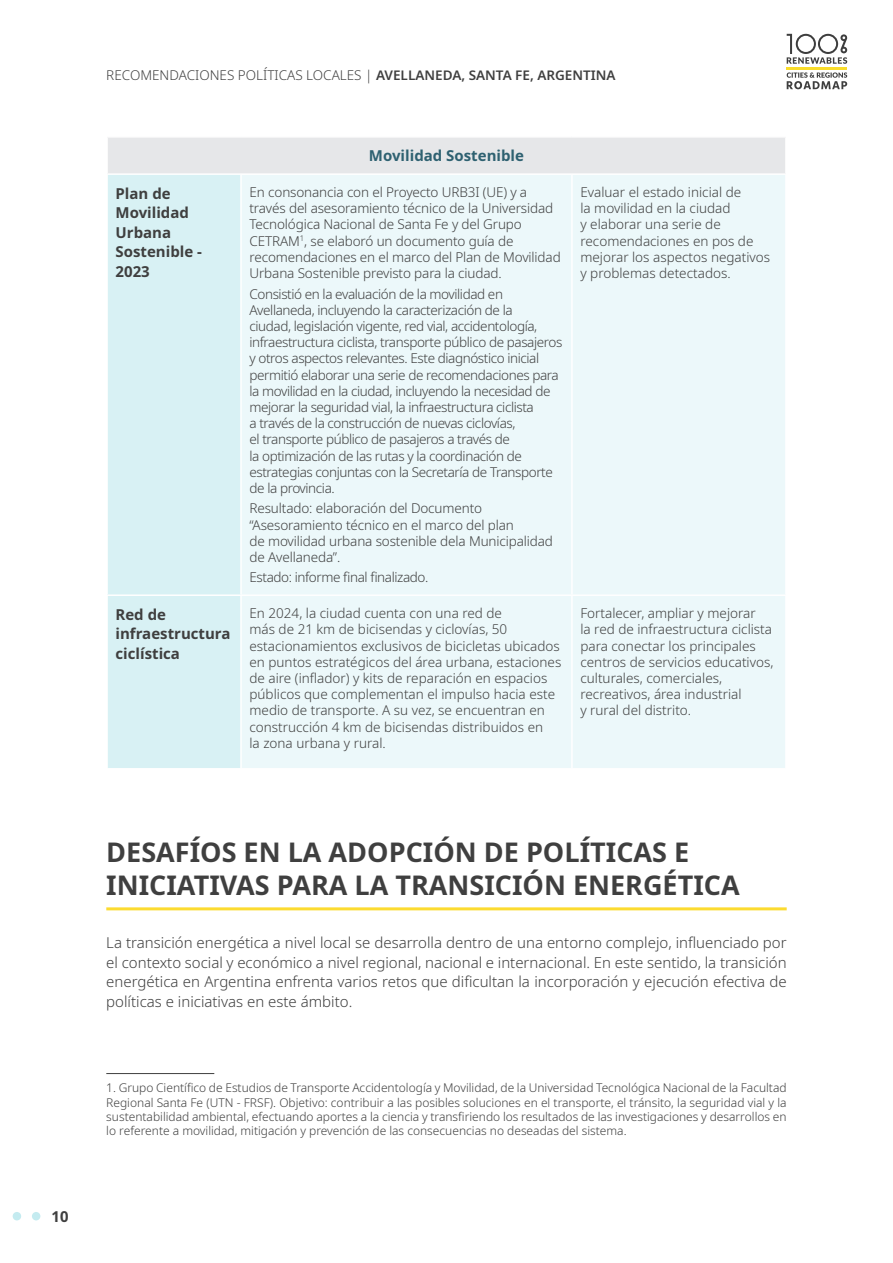
<style>
.page{position:relative;width:893px;height:1263px;background:#fff}
.page>*{position:absolute;margin:0;border:0;box-sizing:border-box;transform-origin:0 0}
.Heading{font:700 27px/32.4px "Noto Sans";color:#3f3f3f}
.Body_text{font:300 15px/19.5px "Noto Sans";color:#3f3f3f;text-align:justify}
.Table_-_text{font:700 15px/19.5px "Noto Sans";color:#3f3f3f}
.Table_-_column_heade{font:700 15px "Noto Sans";color:#2e6171}
.Table_-_text-2{font:300 13.5px/16.2px "Noto Sans";letter-spacing:-.01em;color:#3f3f3f}
.Table_-_text-3{font:300 13.5px/16.2px "Noto Sans";letter-spacing:-.03em;color:#3f3f3f}
.Footnote{font:300 12px/14.4px "Noto Sans";color:#3f3f3f;text-align:justify}
.s1{font-weight:600}
</style>
<div class="page">
<div style="left:32px;top:1212px;width:8px;height:8px;background:#c4ebf0;border-radius:50%"></div>
<svg style="left:13px;top:1212px;width:8px;height:8px"></svg>
<svg style="left:787px;top:34px;width:60px;height:30px"></svg>
<hr style="left:787px;top:67px;width:60px;height:2px;background:#f9dc2b">
<svg style="left:787px;top:72px;width:60px;height:17px"></svg>
<hr style="left:106px;top:907px;width:681px;height:3px;background:#fcdb30">
<div style="left:107px;top:137px;width:679px;height:37px;background:#e6e7e9"></div>
<div style="left:108px;top:175px;width:132px;height:593px;background:#d8f1f4"></div>
<div style="left:242px;top:175px;width:543px;height:593px;background:#ecf8fa"></div>
<hr style="left:106px;top:136px;width:135px;height:2px;background:#fff">
<hr style="left:106px;top:138px;width:2px;height:35px;background:#fff">
<hr style="left:241px;top:136px;width:331px;height:2px;background:#fff">
<hr style="left:572px;top:136px;width:215px;height:2px;background:#fff">
<hr style="left:785px;top:138px;width:2px;height:35px;background:#fff">
<hr style="left:106px;top:173px;width:135px;height:2px;background:#fff">
<hr style="left:241px;top:173px;width:331px;height:2px;background:#fff">
<hr style="left:572px;top:173px;width:215px;height:2px;background:#fff">
<hr style="left:571px;top:175px;width:2px;height:419px;background:#fff">
<hr style="left:106px;top:594px;width:135px;height:2px;background:#fff">
<hr style="left:241px;top:594px;width:331px;height:2px;background:#fff">
<hr style="left:572px;top:594px;width:215px;height:2px;background:#fff">
<hr style="left:571px;top:596px;width:2px;height:172px;background:#fff">
<hr style="left:106px;top:1073px;width:108px;height:1px;background:#3f3f3f">
<p class="Table_-_text" style="left:52px;top:1207px;width:18px">10</p>
<p class="Table_-_text-2" style="left:106px;top:67px;width:511px">RECOMENDACIONES POLÍTICAS LOCALES | <span class="s1">AVELLANEDA, SANTA FE, ARGENTINA</span></p>
<p class="Table_-_column_heade" style="left:369px;top:145px;width:157px">Movilidad Sostenible</p>
<p class="Table_-_text" style="left:116px;top:184px;width:88px">Plan de<br>Movilidad<br>Urbana<br>Sostenible -<br>2023</p>
<p class="Table_-_text-2" style="left:249px;top:184px;width:313px">En consonancia con el Proyecto URB3I (UE) y a través del asesoramiento técnico de la Universidad Tecnológica Nacional de Santa Fe y del Grupo CETRAM<sup>1</sup>, se elaboró un documento guía de recomendaciones en el marco del Plan de Movilidad Urbana Sostenible previsto para la ciudad.</p>
<p class="Table_-_text-3" style="left:249px;top:286px;width:314px">Consistió en la evaluación de la movilidad en Avellaneda, incluyendo la caracterización de la<br>ciudad, legislación vigente, red vial, accidentología, infraestructura ciclista, transporte público de pasajeros y otros aspectos relevantes. Este diagnóstico inicial permitió elaborar una serie de recomendaciones para la movilidad en la ciudad, incluyendo la necesidad de mejorar la seguridad vial, la infraestructura ciclista<br>a través de la construcción de nuevas ciclovías,<br>el transporte público de pasajeros a través de<br>la optimización de las rutas y la coordinación de estrategias conjuntas con la Secretaría de Transporte de la provincia.</p>
<p class="Table_-_text-2" style="left:249px;top:501px;width:305px">Resultado: elaboración del Documento “Asesoramiento técnico en el marco del plan<br>de movilidad urbana sostenible dela Municipalidad de Avellaneda”.</p>
<p class="Table_-_text-3" style="left:249px;top:570px;width:180px">Estado: informe final finalizado.</p>
<p class="Table_-_text-2" style="left:580px;top:184px;width:191px">Evaluar el estado inicial de<br>la movilidad en la ciudad<br>y elaborar una serie de recomendaciones en pos de mejorar los aspectos negativos y problemas detectados.</p>
<p class="Table_-_text" style="left:116px;top:605px;width:116px">Red de infraestructura ciclística</p>
<p class="Table_-_text-2" style="left:249px;top:605px;width:313px">En 2024, la ciudad cuenta con una red de<br>más de 21 km de bicisendas y ciclovías, 50 estacionamientos exclusivos de bicicletas ubicados en puntos estratégicos del área urbana, estaciones de aire (inflador) y kits de reparación en espacios públicos que complementan el impulso hacia este medio de transporte. A su vez, se encuentran en construcción 4 km de bicisendas distribuidos en<br>la zona urbana y rural.</p>
<p class="Table_-_text-2" style="left:580px;top:605px;width:194px">Fortalecer, ampliar y mejorar<br>la red de infraestructura ciclista para conectar los principales centros de servicios educativos, culturales, comerciales, recreativos, área industrial<br>y rural del distrito.</p>
<p class="Heading" style="left:106px;top:837px;width:635px">DESAFÍOS EN LA ADOPCIÓN DE POLÍTICAS E<br>INICIATIVAS PARA LA TRANSICIÓN ENERGÉTICA</p>
<p class="Body_text" style="left:106px;top:933px;width:682px">La transición energética a nivel local se desarrolla dentro de una entorno complejo, influenciado por el contexto social y económico a nivel regional, nacional e internacional. En este sentido, la transición energética en Argentina enfrenta varios retos que dificultan la incorporación y ejecución efectiva de políticas e iniciativas en este ámbito.</p>
<p class="Footnote" style="left:106px;top:1081px;width:682px">1. Grupo Científico de Estudios de Transporte Accidentología y Movilidad, de la Universidad Tecnológica Nacional de la Facultad Regional Santa Fe (UTN - FRSF). Objetivo: contribuir a las posibles soluciones en el transporte, el tránsito, la seguridad vial y la sustentabilidad ambiental, efectuando aportes a la ciencia y transfiriendo los resultados de las investigaciones y desarrollos en lo referente a movilidad, mitigación y prevención de las consecuencias no deseadas del sistema.</p>
</div>
